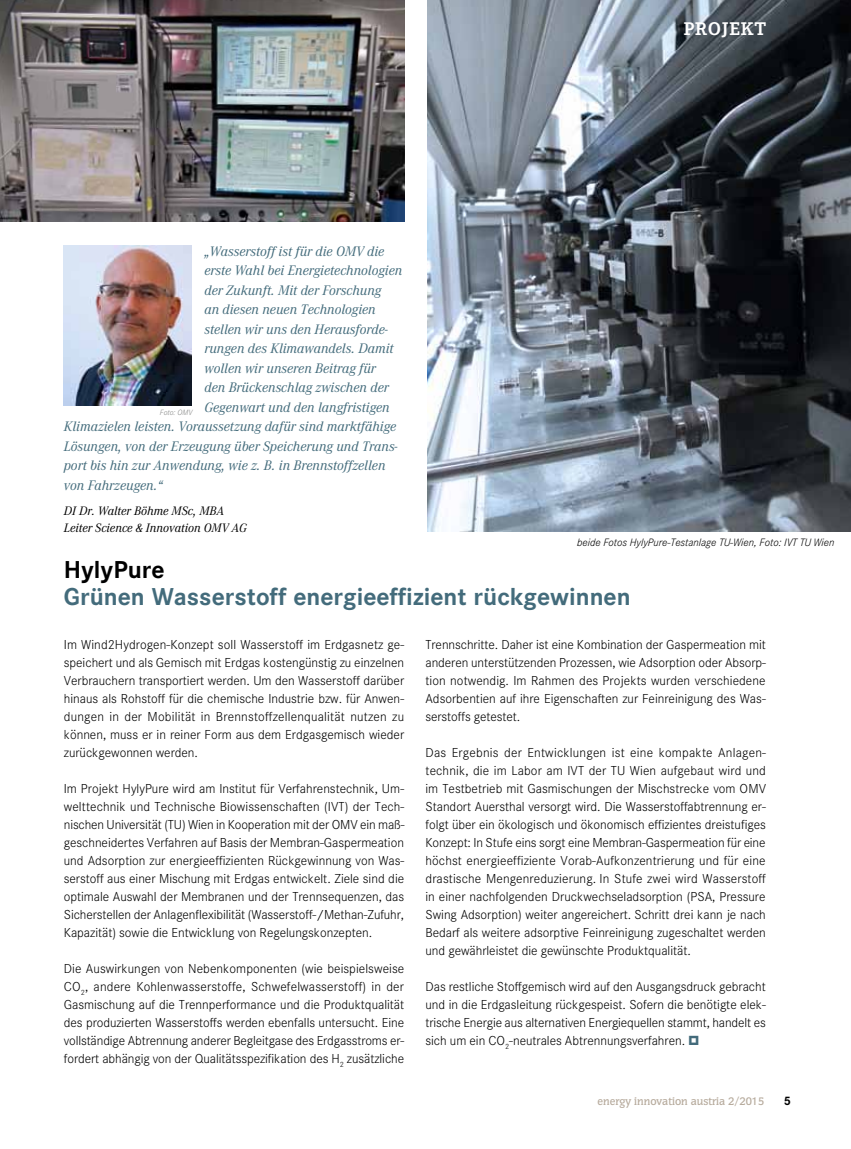
<style>
.page{position:relative;width:851px;height:1149px;background:#fff}
.page>*{position:absolute;margin:0;border:0;box-sizing:border-box;transform-origin:0 0}
.t1{font:700 24px "Corporate SBQ";color:#436b7b}
.t2{font:700 24px "Corporate SBQ";color:#000}
.t3{font:700 18px "Corporate EBQ";letter-spacing:.05em;color:#fff}
.t4{font:italic 13.5px "Corporate ABQ";color:#436b7b}
.t5{font:300 12.75px/18px "Corporate SBQ";color:#000;text-align:justify}
.t6{font:italic 12px/16.5px "Corporate ABQ";color:#000}
.t7{font:700 12px "Corporate SBQ";color:#000}
.t8{font:italic 300 10.5px "Corporate SBQ";color:#000}
.t9{font:500 10.5px "Congress";color:#b7ab9d}
.t10{font:italic 300 7.5px "Corporate SBQ";color:#868786}
</style>
<div class="page">
<img style="left:64px;top:245px;width:128px;height:160px">
<img style="left:427px;top:0;width:423px;height:531px">
<img style="left:0;top:0;width:404px;height:221px">
<p class="t4" style="left:204px;top:243px;width:181px">„Wasserstoff ist für die OMV die</p>
<p class="t4" style="left:204px;top:262px;width:199px">erste Wahl bei Energietechnologien</p>
<p class="t4" style="left:204px;top:282px;width:178px">der Zukunft. Mit der Forschung</p>
<p class="t4" style="left:204px;top:301px;width:173px">an diesen neuen Technologien</p>
<p class="t4" style="left:204px;top:321px;width:185px">stellen wir uns den Herausforde-</p>
<p class="t4" style="left:204px;top:340px;width:190px">rungen des Klimawandels. Damit</p>
<p class="t4" style="left:204px;top:360px;width:173px">wollen wir unseren Beitrag für</p>
<p class="t4" style="left:204px;top:379px;width:186px">den Brückenschlag zwischen der</p>
<p class="t4" style="left:204px;top:399px;width:187px">Gegenwart und den langfristigen</p>
<p class="t4" style="left:64px;top:418px;width:334px">Klimazielen leisten. Voraussetzung dafür sind marktfähige</p>
<p class="t4" style="left:64px;top:438px;width:335px">Lösungen, von der Erzeugung über Speicherung und Trans-</p>
<p class="t4" style="left:64px;top:457px;width:323px">port bis hin zur Anwendung, wie z. B. in Brennstoffzellen</p>
<p class="t4" style="left:64px;top:476px;width:101px">von Fahrzeugen.“</p>
<p class="t6" style="left:64px;top:503px;width:184px">DI Dr. Walter Böhme MSc, MBA<br>Leiter Science &amp; Innovation OMV AG</p>
<p class="t10" style="left:160px;top:407px;width:34px">Foto: OMV</p>
<h2 class="t3" style="left:683px;top:18px;width:84px">PROJEKT</h2>
<p class="t8" style="left:577px;top:535px;width:258px">beide Fotos HylyPure-Testanlage TU-Wien, Foto: IVT TU Wien</p>
<h1 class="t2" style="left:64px;top:554px;width:102px">HylyPure</h1>
<h1 class="t1" style="left:64px;top:581px;width:568px">Grünen Wasserstoff energieeffizient rückgewinnen</h1>
<p class="t5" style="left:64px;top:635px;width:342px">Im Wind2Hydrogen-Konzept soll Wasserstoff im Erdgasnetz ge&shy;speichert und als Gemisch mit Erdgas kostengünstig zu einzelnen Verbrauchern transportiert werden. Um den Wasserstoff darüber hinaus als Rohstoff für die chemische Industrie bzw. für Anwen&shy;dungen in der Mobilität in Brennstoffzellenqualität nutzen zu können, muss er in reiner Form aus dem Erdgasgemisch wieder zurückgewonnen werden.</p>
<p class="t5" style="left:64px;top:779px;width:342px">Im Projekt HylyPure wird am Institut für Verfahrenstechnik, Um&shy;welttechnik und Technische Biowissenschaften (IVT) der Tech&shy;nischen Universität (TU) Wien in Kooperation mit der OMV ein maß&shy;geschneidertes Verfahren auf Basis der Membran-Gaspermeation und Adsorption zur energieeffizienten Rückgewinnung von Was&shy;serstoff aus einer Mischung mit Erdgas entwickelt. Ziele sind die optimale Auswahl der Membranen und der Trennsequenzen, das Sicherstellen der Anlagenflexibilität (Wasserstoff-/Methan-Zufuhr, Kapazität) sowie die Entwicklung von Regelungskonzepten.</p>
<p class="t5" style="left:64px;top:959px;width:342px">Die Auswirkungen von Nebenkomponenten (wie beispielsweise CO<sub>2</sub>, andere Kohlenwasserstoffe, Schwefelwasserstoff) in der Gasmischung auf die Trennperformance und die Produktqualität des produzierten Wasserstoffs werden ebenfalls untersucht. Eine vollständige Abtrennung anderer Begleitgase des Erdgasstroms er&shy;fordert abhängig von der Qualitätsspezifikation des H<sub>2</sub> zusätzliche</p>
<p class="t5" style="left:425px;top:635px;width:342px">Trennschritte. Daher ist eine Kombination der Gaspermeation mit anderen unterstützenden Prozessen, wie Adsorption oder Absorp&shy;tion notwendig. Im Rahmen des Projekts wurden verschiedene Adsorbentien auf ihre Eigenschaften zur Feinreinigung des Was&shy;serstoffs getestet.</p>
<p class="t5" style="left:425px;top:743px;width:342px">Das Ergebnis der Entwicklungen ist eine kompakte Anlagen&shy;technik, die im Labor am IVT der TU Wien aufgebaut wird und im Testbetrieb mit Gasmischungen der Mischstrecke vom OMV Standort Auersthal versorgt wird. Die Wasserstoffabtrennung er&shy;folgt über ein ökologisch und ökonomisch effizientes dreistufiges Konzept: In Stufe eins sorgt eine Membran-Gaspermeation für eine höchst energieeffiziente Vorab-Aufkonzentrierung und für eine drastische Mengenreduzierung. In Stufe zwei wird Wasserstoff in einer nachfolgenden Druckwechseladsorption (PSA, Pressure Swing Adsorption) weiter angereichert. Schritt drei kann je nach Bedarf als weitere adsorptive Feinreinigung zugeschaltet werden und gewährleistet die gewünschte Produktqualität.</p>
<p class="t5" style="left:425px;top:977px;width:342px">Das restliche Stoffgemisch wird auf den Ausgangsdruck gebracht und in die Erdgasleitung rückgespeist. Sofern die benötigte elek&shy;trische Energie aus alternativen Energiequellen stammt, handelt es sich um ein CO<sub>2</sub>-neutrales Abtrennungsverfahren.</p>
<p class="t9" style="left:597px;top:1094px;width:168px">energy innovation austria 2/2015</p>
<p class="t7" style="left:783px;top:1093px;width:9px">5</p>
</div>
